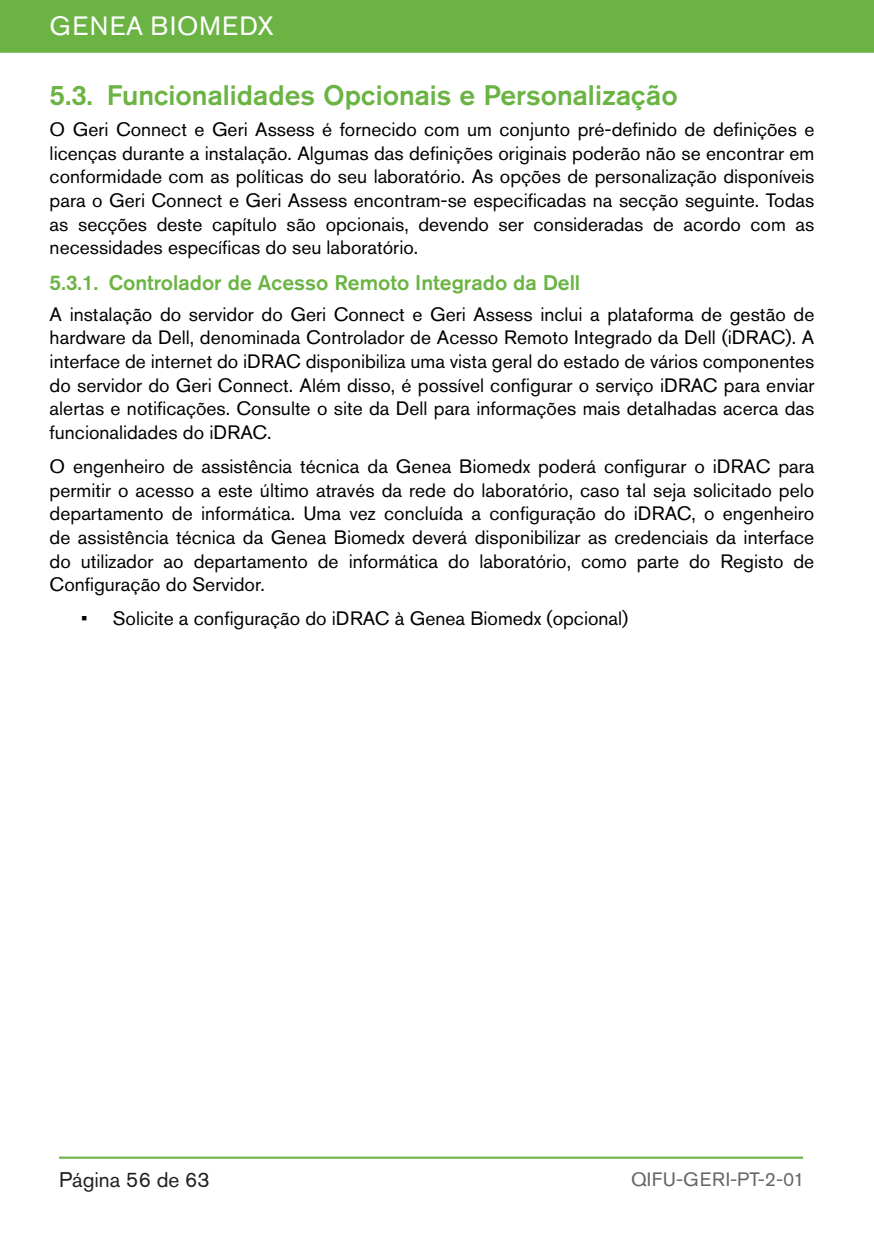
<style>
.page{position:relative;width:874px;height:1241px;background:#fff}
.page>*{position:absolute;margin:0;border:0;box-sizing:border-box;transform-origin:0 0}
.t1{font:500 28px "Akzidenz Grotesk Std";color:#6bb444}
.t2{font:26.25px "Akzidenz Grotesk Std";letter-spacing:.055em;color:#fff}
.t3{font:500 21px "Akzidenz Grotesk Std";color:#6bb444}
.t4{font:21px "Akzidenz Grotesk Std";color:#231f20}
.t5{font:19.25px/23.6px "Akzidenz Grotesk Std";color:#000;text-align:justify}
.t6{font:19.25px "Akzidenz Grotesk Std";letter-spacing:.03em;color:#666}
</style>
<div class="page">
<div style="left:0;top:0;width:873px;height:53px;background:#6bb444"></div>
<hr style="left:59px;top:1156px;width:743px;height:2px;background:#6bb444">
<h2 class="t2" style="left:50px;top:11px;width:225px">GENEA BIOMEDX</h2>
<p class="t1" style="left:50px;top:78px;width:629px">5.3. Funcionalidades Opcionais e Personalização</p>
<p class="t5" style="left:50px;top:117px;width:766px">O Geri Connect e Geri Assess é fornecido com um conjunto pré-definido de definições e licenças durante a instalação. Algumas das definições originais poderão não se encontrar em conformidade com as políticas do seu laboratório. As opções de personalização disponíveis para o Geri Connect e Geri Assess encontram-se especificadas na secção seguinte. Todas as secções deste capítulo são opcionais, devendo ser consideradas de acordo com as necessidades específicas do seu laboratório.</p>
<p class="t3" style="left:50px;top:270px;width:532px">5.3.1. Controlador de Acesso Remoto Integrado da Dell</p>
<p class="t5" style="left:50px;top:302px;width:766px">A instalação do servidor do Geri Connect e Geri Assess inclui a plataforma de gestão de hardware da Dell, denominada Controlador de Acesso Remoto Integrado da Dell (iDRAC). A interface de internet do iDRAC disponibiliza uma vista geral do estado de vários componentes do servidor do Geri Connect. Além disso, é possível configurar o serviço iDRAC para enviar alertas e notificações. Consulte o site da Dell para informações mais detalhadas acerca das funcionalidades do iDRAC.</p>
<p class="t5" style="left:50px;top:454px;width:766px">O engenheiro de assistência técnica da Genea Biomedx poderá configurar o iDRAC para permitir o acesso a este último através da rede do laboratório, caso tal seja solicitado pelo departamento de informática. Uma vez concluída a configuração do iDRAC, o engenheiro de assistência técnica da Genea Biomedx deverá disponibilizar as credenciais da interface do utilizador ao departamento de informática do laboratório, como parte do Registo de Configuração do Servidor.</p>
<p class="t5" style="left:81px;top:606px;width:548px">• Solicite a configuração do iDRAC à Genea Biomedx (opcional)</p>
<p class="t4" style="left:59px;top:1167px;width:152px">Página 56 de 63</p>
<p class="t6" style="left:630px;top:1167px;width:175px">QIFU-GERI-PT-2-01</p>
</div>
